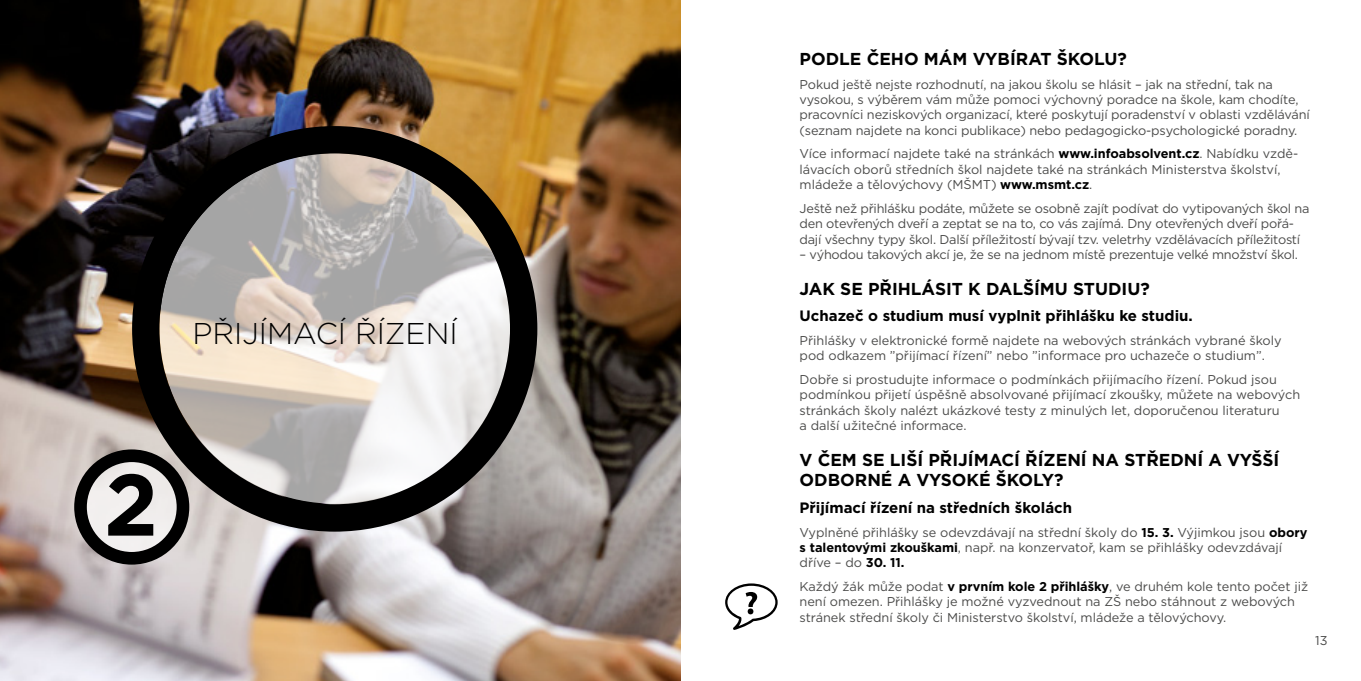
<style>
.page{position:relative;width:1361px;height:681px;background:#fff}
.page>*{position:absolute;margin:0;border:0;box-sizing:border-box;transform-origin:0 0}
.t1{font:700 87px "Gotham";color:#000}
.t2{font:300 30px "Gotham";color:#000}
.t3{font:700 17.25px/20.7px "Gotham";color:#000}
.t4{font:700 15px "Gotham";color:#000}
.t5{font:12.75px/15.3px "Gotham";letter-spacing:-.01em;color:#4a4a49}
.s1{font-weight:700;color:#000}
</style>
<div class="page">
<hr style="left:680px;top:0;width:1px;height:680px;background:#4a4a49">
<img style="left:0;top:0;width:680px;height:680px">
<svg style="left:132px;top:126px;width:405px;height:405px;background:#979089"></svg>
<div style="left:86px;top:461px;width:91px;height:91px;background:#f1eeed;border-radius:50%"></div>
<div style="left:74px;top:449px;width:115px;height:115px;border:13px solid #000;border-radius:50%"></div>
<svg style="left:725px;top:583px;width:52px;height:46px"></svg>
<h2 class="t2" style="left:192px;top:314px;width:267px">PŘIJÍMACÍ ŘÍZENÍ</h2>
<h1 class="t1" style="left:104px;top:447px;width:56px">2</h1>
<h3 class="t3" style="left:799px;top:48px;width:329px">PODLE ČEHO MÁM VYBÍRAT ŠKOLU?</h3>
<p class="t5" style="left:799px;top:76px;width:512px">Pokud ještě nejste rozhodnutí, na jakou školu se hlásit – jak na střední, tak na vysokou, s výběrem vám může pomoci výchovný poradce na škole, kam chodíte, pracovníci neziskových organizací, které poskytují poradenství v oblasti vzdělávání (seznam najdete na konci publikace) nebo pedagogicko-psychologické poradny.</p>
<p class="t5" style="left:799px;top:146px;width:500px">Více informací najdete také na stránkách <span class="s1">www.infoabsolvent.cz</span>. Nabídku vzdě&shy;lávacích oborů středních škol najdete také na stránkách Ministerstva školství, mládeže a tělovýchovy (MŠMT) <span class="s1">www.msmt.cz</span>.</p>
<p class="t5" style="left:799px;top:200px;width:511px">Ještě než přihlášku podáte, můžete se osobně zajít podívat do vytipovaných škol na den otevřených dveří a zeptat se na to, co vás zajímá. Dny otevřených dveří pořá&shy;dají všechny typy škol. Další příležitostí bývají tzv. veletrhy vzdělávacích příležitostí</p>
<p class="t5" style="left:799px;top:246px;width:500px">– výhodou takových akcí je, že se na jednom místě prezentuje velké množství škol.</p>
<h3 class="t3" style="left:799px;top:278px;width:352px">JAK SE PŘIHLÁSIT K DALŠÍMU STUDIU?</h3>
<p class="t4" style="left:799px;top:305px;width:395px">Uchazeč o studium musí vyplnit přihlášku ke studiu.</p>
<p class="t5" style="left:799px;top:332px;width:483px">Přihlášky v elektronické formě najdete na webových stránkách vybrané školy pod odkazem ”přijímací řízení” nebo ”informace pro uchazeče o studium”.</p>
<p class="t5" style="left:799px;top:371px;width:502px">Dobře si prostudujte informace o podmínkách přijímacího řízení. Pokud jsou podmínkou přijetí úspěšně absolvované přijímací zkoušky, můžete na webových stránkách školy nalézt ukázkové testy z minulých let, doporučenou literaturu<br>a další užitečné informace.</p>
<h3 class="t3" style="left:799px;top:449px;width:481px">V ČEM SE LIŠÍ PŘIJÍMACÍ ŘÍZENÍ NA STŘEDNÍ A VYŠŠÍ<br>ODBORNÉ A VYSOKÉ ŠKOLY?</h3>
<p class="t4" style="left:799px;top:497px;width:274px">Přijímací řízení na středních školách</p>
<p class="t5" style="left:799px;top:524px;width:509px">Vyplněné přihlášky se odevzdávají na střední školy do <span class="s1">15. 3.</span> Výjimkou jsou <span class="s1">obory s talentovými zkouškami</span>, např. na konzervatoř, kam se přihlášky odevzdávají dříve – do <span class="s1">30. 11.</span></p>
<p class="t5" style="left:799px;top:578px;width:510px">Každý žák může podat <span class="s1">v prvním kole 2 přihlášky</span>, ve druhém kole tento počet již není omezen. Přihlášky je možné vyzvednout na ZŠ nebo stáhnout z webových stránek střední školy či Ministerstvo školství, mládeže a tělovýchovy.</p>
<p class="t5" style="left:1315px;top:632px;width:14px">13</p>
</div>
